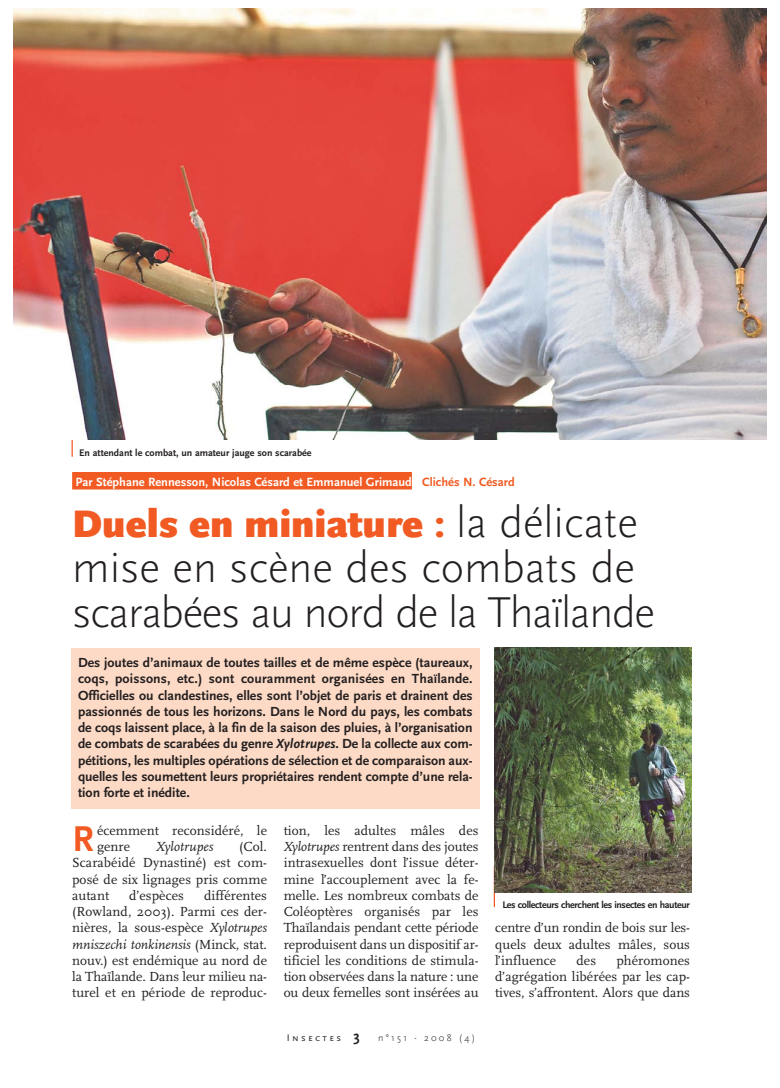
<style>
.page{position:relative;width:780px;height:1088px;background:#fff}
.page>*{position:absolute;margin:0;border:0;box-sizing:border-box;transform-origin:0 0}
.t1{font:300 45px/45px "Scala Sans";letter-spacing:-.03em;color:#231f20}
.t2{font:900 40px "Scala Sans";color:#f15a22}
.t3{font:700 37.5px "Scala Sans";color:#f15a22}
.t4{font:13.75px/16.2px "Scala";letter-spacing:.005em;color:#231f20;text-align:justify}
.t5{font:700 13.75px/16.2px "Scala Sans";color:#231f20;text-align:justify}
.t6{font:italic 13.75px "Scala";letter-spacing:.005em;color:#231f20}
.t7{font:700 12.5px "Scala Sans";color:#fff}
.t8{font:700 10px "Scala Sans";color:#231f20}
.t9{font:700 10px "Scala Sans";letter-spacing:-.035em;color:#231f20}
.t10{font:300 10px "Scala Sans";letter-spacing:.22em;color:#231f20}
.s1{color:#f15a22}
.s2{font-weight:300;font-size:45px;color:#231f20}
.s3{font-style:italic}
.s4{font-family:"Scala Sans Caps";font-weight:400}
.s5{font-weight:700;font-size:15px}
</style>
<div class="page">
<svg style="left:72px;top:440px;width:1px;height:17px"></svg>
<hr style="left:493px;top:866px;width:2px;height:41px;background:#f15a22">
<img style="left:13px;top:8px;width:753px;height:431px">
<div style="left:71px;top:648px;width:409px;height:161px;background:#fddac5"></div>
<div style="left:72px;top:472px;width:340px;height:17px;background:#f15a22"></div>
<img style="left:494px;top:647px;width:197px;height:245px">
<p class="t8" style="left:79px;top:449px;width:234px">En attendant le combat, un amateur jauge son scarabée</p>
<p class="t7" style="left:76px;top:477px;width:440px">Par Stéphane Rennesson, Nicolas Césard et Emmanuel Grimaud <span class="s1">Clichés N. Césard</span></p>
<h2 class="t2" style="left:72px;top:508px;width:567px">Duels en miniature : <span class="s2">la délicate</span></h2>
<h1 class="t1" style="left:72px;top:549px;width:584px">mise en scène des combats de scarabées au nord de la Thaïlande</h1>
<p class="t5" style="left:78px;top:656px;width:396px">Des joutes d’animaux de toutes tailles et de même espèce (taureaux, coqs, poissons, etc.) sont couramment organisées en Thaïlande.<br>Officielles ou clandestines, elles sont l’objet de paris et drainent des passionnés de tous les horizons. Dans le Nord du pays, les combats de coqs laissent place, à la fin de la saison des pluies, à l’organisation de combats de scarabées du genre <span class="s3">Xylotrupes</span>. De la collecte aux com&shy;pétitions, les multiples opérations de sélection et de comparaison aux&shy;quelles les soumettent leurs propriétaires rendent compte d’une rela&shy;tion forte et inédite.</p>
<p class="t4" style="left:284px;top:823px;width:196px">tion, les adultes mâles des <span class="s3">Xylotrupes</span> rentrent dans des joutes intrasexuelles dont l’issue déter&shy;mine l’accouplement avec la fe&shy;melle. Les nombreux combats de Coléoptères organisés par les Thaïlandais pendant cette période reproduisent dans un dispositif ar&shy;tificiel les conditions de stimula&shy;tion observées dans la nature : une ou deux femelles sont insérées au</p>
<h3 class="t3" style="left:72px;top:824px;width:23px">R</h3>
<p class="t4" style="left:97px;top:823px;width:171px">écemment reconsidéré, le genre</p>
<p class="t4" style="left:72px;top:839px;width:196px;text-indent:167px">(Col.<br>Scarabéidé Dynastiné) est com&shy;posé de six lignages pris comme autant</p>
<p class="t6" style="left:156px;top:841px;width:59px">Xylotrupes</p>
<p class="t4" style="left:72px;top:888px;width:196px;text-indent:132px">différentes (Rowland, 2003). Parmi ces der&shy;nières, la sous-espèce <span class="s3">Xylotrupes mniszechi tonkinensis</span> (Minck, stat. nouv.) est endémique au nord de la Thaïlande. Dans leur milieu na&shy;turel et en période de reproduc-</p>
<p class="t4" style="left:129px;top:888px;width:56px">d’espèces</p>
<p class="t10" style="left:287px;top:1033px;width:190px"><span class="s4">Insectes</span> <span class="s5">3</span> n°151 - 2008 (4)</p>
<p class="t9" style="left:502px;top:900px;width:189px">Les collecteurs cherchent les insectes en hauteur</p>
<p class="t4" style="left:495px;top:921px;width:196px">centre d’un rondin de bois sur les&shy;quels deux adultes mâles, sous l’influence</p>
<p class="t4" style="left:495px;top:953px;width:196px;text-indent:121px">phéromones d’agrégation libérées par les cap&shy;tives, s’affrontent. Alors que dans</p>
<p class="t4" style="left:576px;top:953px;width:21px">des</p>
</div>
